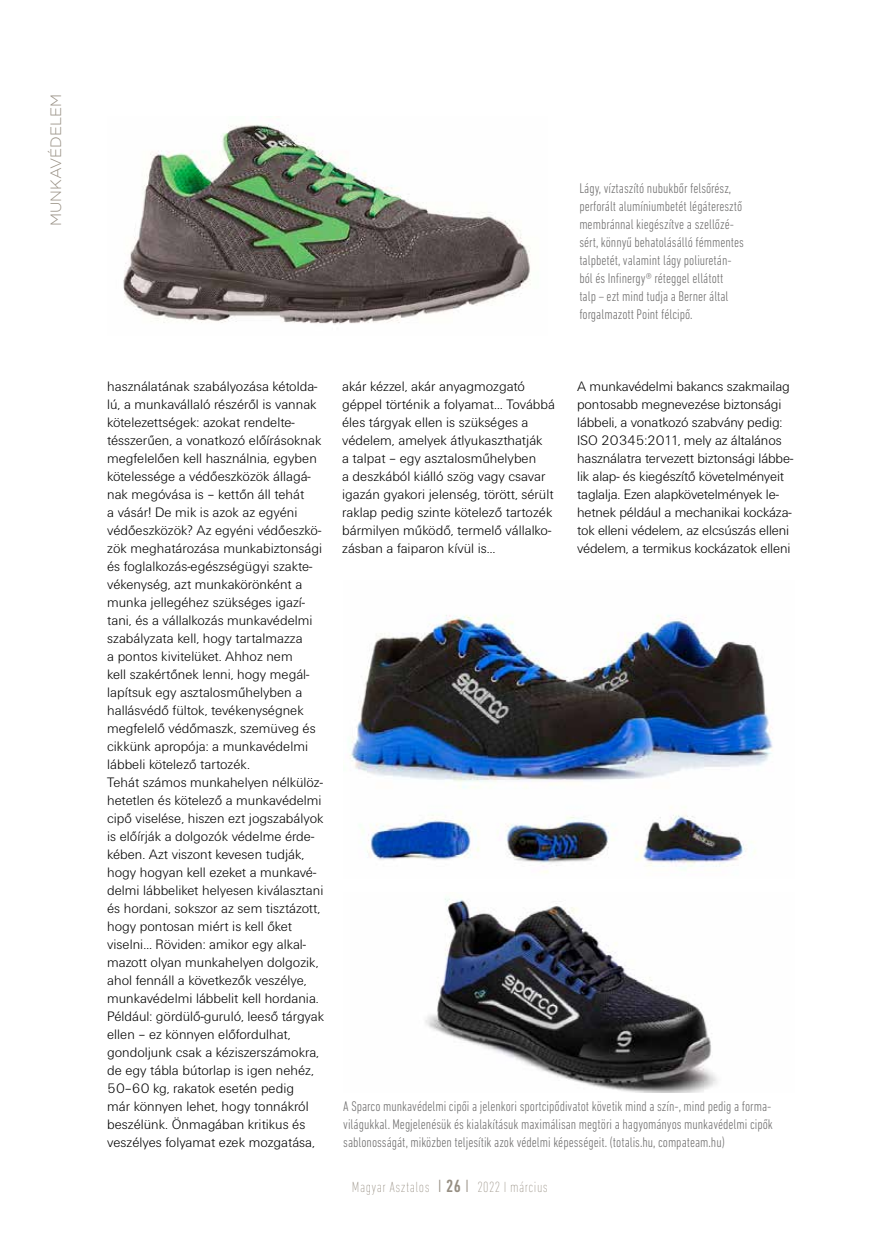
<style>
.page{position:relative;width:872px;height:1242px;background:#fff}
.page>*{position:absolute;margin:0;border:0;box-sizing:border-box;transform-origin:0 0}
.t1{font:200 condensed 15px "DIN Next LT Pro";letter-spacing:.03em;color:#968e82}
.t2{font:300 15px "Gotham";color:#968e82}
.t3{font:14.25px/18px "U001 Lig";color:#000}
.t4{font:300 condensed 14.25px/18px "DIN Next LT Pro";color:#706f6f}
.s1{font-weight:300;font-size:18px}
.s2{font-weight:500;font-size:18px}
</style>
<div class="page">
<img style="left:349px;top:615px;width:424px;height:258px">
<img style="left:425px;top:898px;width:292px;height:194px">
<img style="left:123px;top:124px;width:408px;height:201px">
<p class="t2" style="left:46px;top:226px;width:134px;rotate:-90deg">MUNKAVÉDELEM</p>
<p class="t4" style="left:579px;top:179px;width:166px">Lágy, víztaszító nubukbőr felsőrész, perforált alumíniumbetét légáteresztő membránnal kiegészítve a szellőzé&shy;sért, könnyű behatolásálló fémmentes talpbetét, valamint lágy poliuretán&shy;ból és Infinergy® réteggel ellátott<br>talp – ezt mind tudja a Berner által forgalmazott Point félcipő.</p>
<p class="t3" style="left:107px;top:378px;width:218px">használatának szabályozása kétolda&shy;lú, a munkavállaló részéről is vannak kötelezettségek: azokat rendelte&shy;tésszerűen, a vonatkozó előírásoknak megfelelően kell használnia, egyben kötelessége a védőeszközök állagá&shy;nak megóvása is – kettőn áll tehát<br>a vásár! De mik is azok az egyéni védőeszközök? Az egyéni védőeszkö&shy;zök meghatározása munkabiztonsági és foglalkozás-egészségügyi szakte&shy;vékenység, azt munkakörönként a munka jellegéhez szükséges igazí&shy;tani, és a vállalkozás munkavédelmi szabályzata kell, hogy tartalmazza<br>a pontos kivitelüket. Ahhoz nem<br>kell szakértőnek lenni, hogy megál&shy;lapítsuk egy asztalosműhelyben a hallásvédő fültok, tevékenységnek megfelelő védőmaszk, szemüveg és cikkünk apropója: a munkavédelmi lábbeli kötelező tartozék.<br>Tehát számos munkahelyen nélkülöz&shy;hetetlen és kötelező a munkavédelmi cipő viselése, hiszen ezt jogszabályok is előírják a dolgozók védelme érde&shy;kében. Azt viszont kevesen tudják, hogy hogyan kell ezeket a munkavé&shy;delmi lábbeliket helyesen kiválasztani és hordani, sokszor az sem tisztázott, hogy pontosan miért is kell őket viselni… Röviden: amikor egy alkal&shy;mazott olyan munkahelyen dolgozik, ahol fennáll a következők veszélye, munkavédelmi lábbelit kell hordania.<br>Például: gördülő-guruló, leeső tárgyak ellen – ez könnyen előfordulhat, gondoljunk csak a kéziszerszámokra, de egy tábla bútorlap is igen nehéz, 50–60 kg, rakatok esetén pedig<br>már könnyen lehet, hogy tonnákról beszélünk. Önmagában kritikus és veszélyes folyamat ezek mozgatása,</p>
<p class="t3" style="left:342px;top:377px;width:214px">akár kézzel, akár anyagmozgató géppel történik a folyamat… Továbbá éles tárgyak ellen is szükséges a védelem, amelyek átlyukaszthatják<br>a talpat – egy asztalosműhelyben<br>a deszkából kiálló szög vagy csavar igazán gyakori jelenség, törött, sérült raklap pedig szinte kötelező tartozék bármilyen működő, termelő vállalko&shy;zásban a faiparon kívül is…</p>
<p class="t3" style="left:577px;top:377px;width:217px">A munkavédelmi bakancs szakmailag pontosabb megnevezése biztonsági lábbeli, a vonatkozó szabvány pedig:<br>ISO 20345:2011, mely az általános használatra tervezett biztonsági lábbe&shy;lik alap- és kiegészítő követelményeit taglalja. Ezen alapkövetelmények le&shy;hetnek például a mechanikai kockáza&shy;tok elleni védelem, az elcsúszás elleni védelem, a termikus kockázatok elleni</p>
<p class="t4" style="left:343px;top:1097px;width:431px;text-align:justify">A Sparco munkavédelmi cipői a jelenkori sportcipődivatot követik mind a szín-, mind pedig a forma&shy;világukkal. Megjelenésük és kialakításuk maximálisan megtöri a hagyományos munkavédelmi cipők sablonosságát, miközben teljesítik azok védelmi képességeit. (totalis.hu, compateam.hu)</p>
<p class="t1" style="left:352px;top:1178px;width:197px">Magyar Asztalos <span class="s1">I</span> <span class="s2">26</span> <span class="s1">I</span> 2022 I március</p>
</div>
